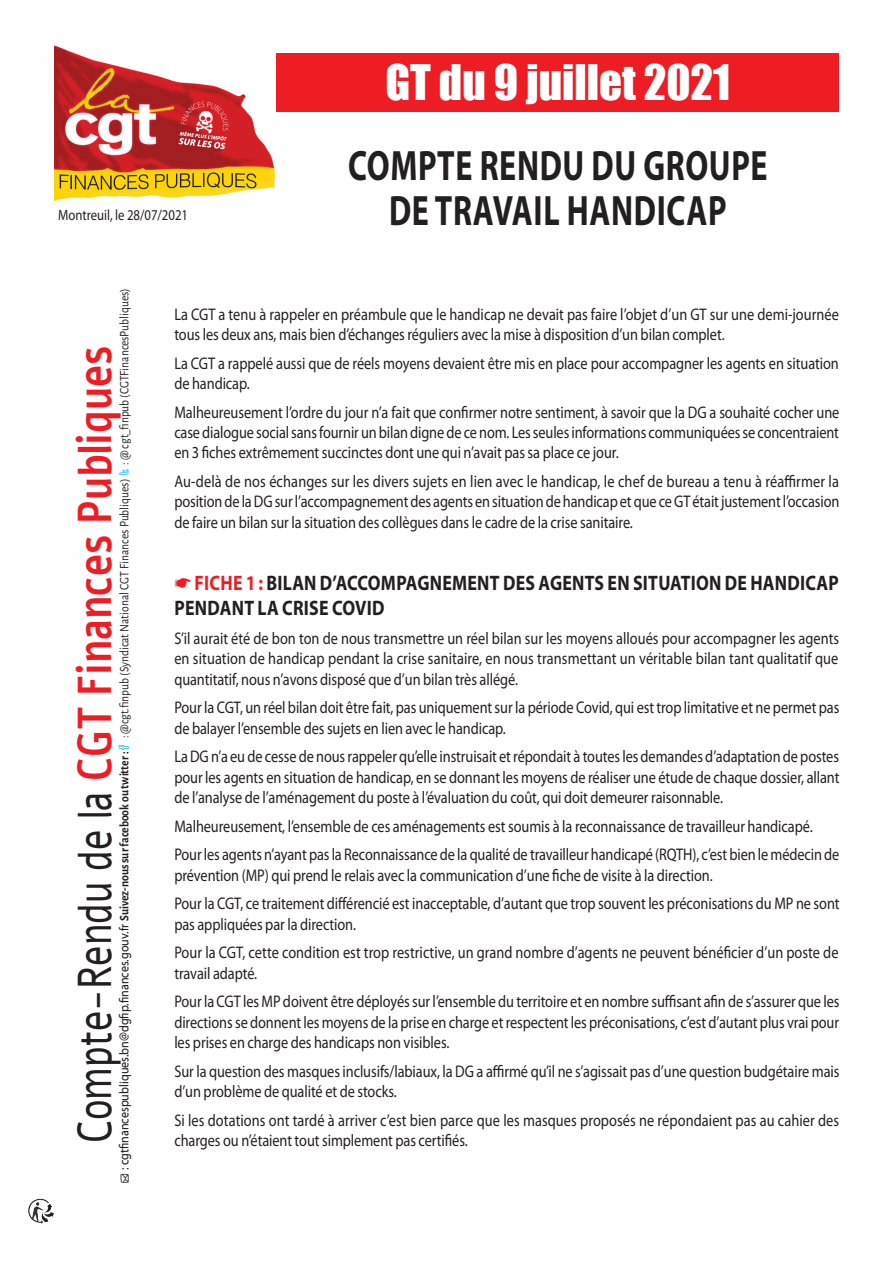
<style>
.page{position:relative;width:893px;height:1263px;background:#fff}
.page>*{position:absolute;margin:0;border:0;box-sizing:border-box;transform-origin:0 0}
.t1{font:700 47.25px "Alef";color:#ee1d23;scale:.8 1}
.t2{font:45px "Impact";color:#fff}
.t3{font:700 42.6px "Myriad Pro";letter-spacing:.02em;color:#231f20;scale:.75 1}
.t4{font:700 21px/25.2px "Myriad Pro";letter-spacing:.015em;color:#231f20;scale:.85 1}
.t5{font:16.8px/20.2px "Myriad Pro";letter-spacing:-.005em;color:#231f20;scale:.85 1}
.t6{font:15px "Myriad Pro";color:#231f20;scale:.85 1}
.t7{font:12.9px "Alegreya Sans";color:#231f20;scale:.9 1}
.s1{font-family:"Myriad Web Pro"}
.s2{font-weight:700}
.s3{font-weight:400;color:#231f20}
.s4{color:#ee1d23}
</style>
<div class="page">
<img style="left:28px;top:1199px;width:26px;height:25px">
<div style="left:277px;top:53px;width:562px;height:58px;background:#ee1d23"></div>
<img style="left:54px;top:45px;width:221px;height:157px">
<h2 class="t2" style="left:385px;top:47px;width:346px">GT du 9 juillet 2021</h2>
<p class="t6" style="left:58px;top:206px;width:154px">Montreuil, le 28/07/2021</p>
<h3 class="t3" style="left:348px;top:138px;width:561px">COMPTE RENDU DU GROUPE</h3>
<h3 class="t3" style="left:389px;top:183px;width:452px">DE TRAVAIL HANDICAP</h3>
<p class="t7" style="left:115px;top:1183px;width:996px;rotate:-90deg">● <span class="s1">: cgtfinancespubliques.bn@dgfip.finances.gouv.fr</span> <span class="s2">Suivez-nous sur facebook ou twitter :</span> : @cgt.finpub (Syndicat National cgt finances publiques) : @ cgt_finpub (CGTFinancesPubliques)</p>
<h1 class="t1" style="left:64px;top:1143px;width:998px;rotate:-90deg"><span class="s3">compte-Rendu de la</span> cgt finances publiques</h1>
<p class="t5" style="left:174px;top:304px;width:783px">La CGT a tenu à rappeler en préambule que le handicap ne devait pas faire l’objet d’un GT sur une demi-journée tous les deux ans, mais bien d’échanges réguliers avec la mise à disposition d’un bilan complet.</p>
<p class="t5" style="left:174px;top:353px;width:783px">La CGT a rappelé aussi que de réels moyens devaient être mis en place pour accompagner les agents en situation de handicap.</p>
<p class="t5" style="left:174px;top:402px;width:784px;text-align:justify">Malheureusement l’ordre du jour n’a fait que confirmer notre sentiment, à savoir que la DG a souhaité cocher une case dialogue social sans fournir un bilan digne de ce nom. Les seules informations communiquées se concentraient en 3 fiches extrêmement succinctes dont une qui n’avait pas sa place ce jour.</p>
<p class="t5" style="left:174px;top:471px;width:784px;text-align:justify">Au-delà de nos échanges sur les divers sujets en lien avec le handicap, le chef de bureau a tenu à réaffirmer la position de la DG sur l’accompagnement des agents en situation de handicap et que ce GT était justement l’occasion de faire un bilan sur la situation des collègues dans le cadre de la crise sanitaire.</p>
<p class="t4" style="left:175px;top:570px;width:783px;text-indent:20px"><span class="s4">FICHE 1 :</span> BILAN D’ACCOMPAGNEMENT DES AGENTS EN SITUATION DE HANDICAP<br>PENDANT LA CRISE COVID</p>
<p class="t5" style="left:174px;top:628px;width:784px;text-align:justify">S’il aurait été de bon ton de nous transmettre un réel bilan sur les moyens alloués pour accompagner les agents en situation de handicap pendant la crise sanitaire, en nous transmettant un véritable bilan tant qualitatif que quantitatif, nous n’avons disposé que d’un bilan très allégé.</p>
<p class="t5" style="left:174px;top:697px;width:784px">Pour la CGT, un réel bilan doit être fait, pas uniquement sur la période Covid, qui est trop limitative et ne permet pas de balayer l’ensemble des sujets en lien avec le handicap.</p>
<p class="t5" style="left:174px;top:746px;width:784px;text-align:justify">La DG n’a eu de cesse de nous rappeler qu’elle instruisait et répondait à toutes les demandes d’adaptation de postes pour les agents en situation de handicap, en se donnant les moyens de réaliser une étude de chaque dossier, allant de l’analyse de l’aménagement du poste à l’évaluation du coût, qui doit demeurer raisonnable.</p>
<p class="t5" style="left:174px;top:811px;width:784px;line-height:28.8px">Malheureusement, l’ensemble de ces aménagements est soumis à la reconnaissance de travailleur handicapé.<br>Pour les agents n’ayant pas la Reconnaissance de la qualité de travailleur handicapé (RQTH), c’est bien le médecin de</p>
<p class="t5" style="left:174px;top:860px;width:784px;line-height:28.8px">prévention (MP) qui prend le relais avec la communication d’une fiche de visite à la direction.<br>Pour la CGT, ce traitement différencié est inacceptable, d’autant que trop souvent les préconisations du MP ne sont</p>
<p class="t5" style="left:174px;top:909px;width:783px;line-height:28.8px">pas appliquées par la direction.<br>Pour la CGT, cette condition est trop restrictive, un grand nombre d’agents ne peuvent bénéficier d’un poste de</p>
<p class="t5" style="left:174px;top:958px;width:784px;line-height:28.8px">travail adapté.<br>Pour la CGT les MP doivent être déployés sur l’ensemble du territoire et en nombre suffisant afin de s’assurer que les</p>
<p class="t5" style="left:174px;top:1011px;width:783px">directions se donnent les moyens de la prise en charge et respectent les préconisations, c’est d’autant plus vrai pour les prises en charge des handicaps non visibles.</p>
<p class="t5" style="left:174px;top:1061px;width:784px">Sur la question des masques inclusifs/labiaux, la DG a affirmé qu’il ne s’agissait pas d’une question budgétaire mais d’un problème de qualité et de stocks.</p>
<p class="t5" style="left:174px;top:1110px;width:784px">Si les dotations ont tardé à arriver c’est bien parce que les masques proposés ne répondaient pas au cahier des charges ou n’étaient tout simplement pas certifiés.</p>
</div>
